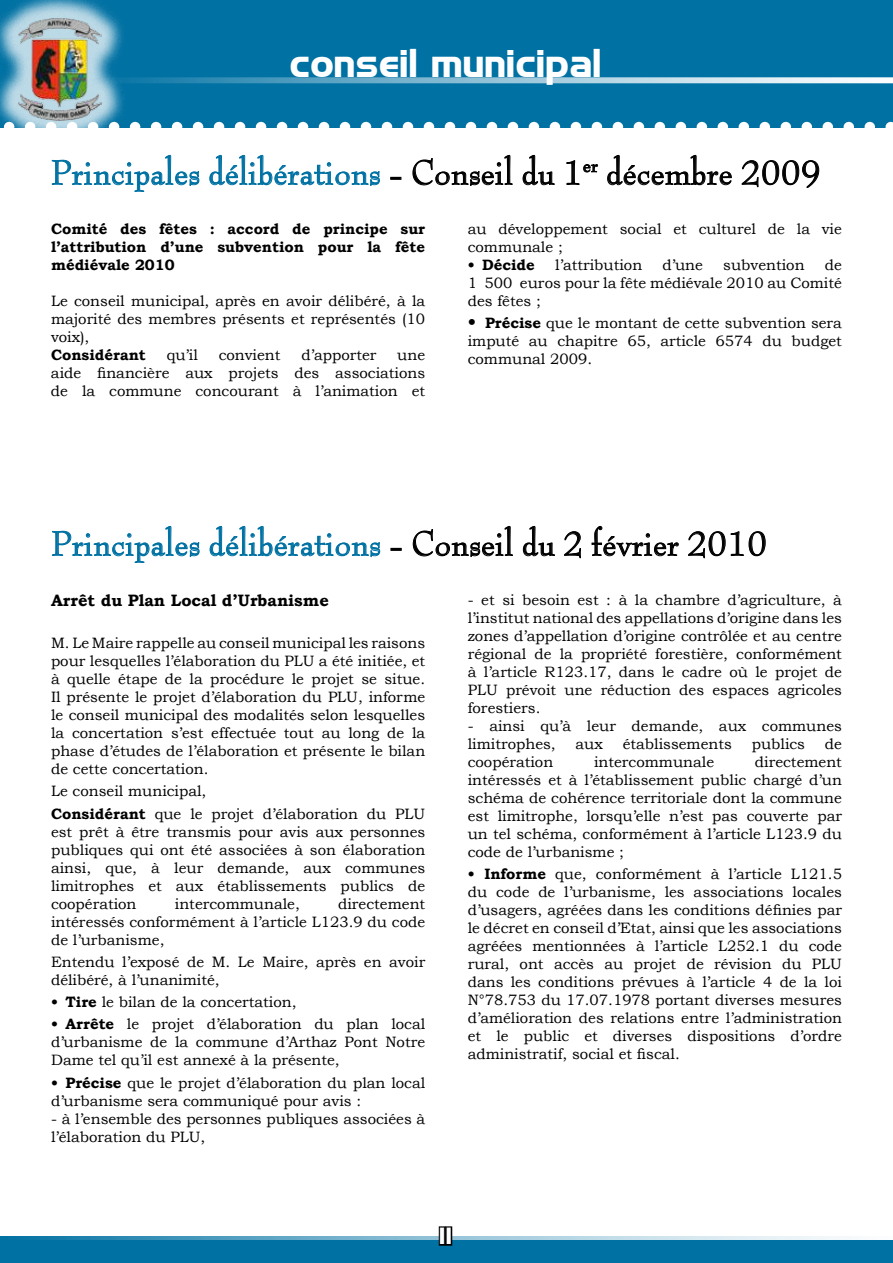
<style>
.page{position:relative;width:893px;height:1263px;background:#fff}
.page>*{position:absolute;margin:0;border:0;box-sizing:border-box;transform-origin:0 0}
.t1{font:37.5px "Bernhard Modern";color:#0071a3;scale:.96 1}
.t2{font:36px "Hancock Park Bold Laser";color:#fff}
.t3{font:21px "Hancock Park Bold Laser";color:#fff}
.t4{font:700 16.5px "Bookman Old Style";color:#000}
.t5{font:15px/18px "Bookman Old Style";color:#000;text-align:justify}
.t6{font:700 15px/18px "Bookman Old Style";color:#000;text-align:justify}
.s1{color:#000}
.s2{font-weight:700;font-size:18px}
.s3{font-weight:700}
</style>
<div class="page">
<div style="left:0;top:0;width:893px;height:127px;background:#0071a3"></div>
<div style="left:0;top:1236px;width:893px;height:27px;background:#0071a3"></div>
<svg style="left:126px;top:77px;width:767px;height:6px;background:#8abdd4"></svg>
<svg style="left:30px;top:1234px;width:863px;height:6px"></svg>
<div style="left:0;top:0;width:126px;height:146px;background:#fff;opacity:.75"></div>
<img style="left:17px;top:17px;width:84px;height:83px">
<div style="left:439px;top:1226px;width:7px;height:20px;border:3px solid #000"></div>
<div style="left:445px;top:1226px;width:7px;height:20px;border:3px solid #000"></div>
<svg style="left:52px;top:526px;width:148px;height:37px"></svg>
<svg style="left:209px;top:525px;width:172px;height:32px"></svg>
<svg style="left:391px;top:548px;width:11px;height:3px"></svg>
<svg style="left:412px;top:525px;width:101px;height:32px"></svg>
<svg style="left:522px;top:526px;width:33px;height:31px"></svg>
<svg style="left:564px;top:531px;width:17px;height:28px"></svg>
<svg style="left:591px;top:526px;width:88px;height:31px"></svg>
<svg style="left:688px;top:531px;width:78px;height:28px"></svg>
<svg style="left:9px;top:100px;width:884px;height:92px"></svg>
<h2 class="t2" style="left:291px;top:39px;width:314px">conseil municipal</h2>
<h1 class="t1" style="left:51px;top:149px;width:803px">Principales délibérations <span class="s1">- Conseil du 1</span><sup>er</sup> <span class="s1">décembre 2009</span></h1>
<p class="t6" style="left:51px;top:220px;width:376px">Comité des fêtes : accord de principe sur l’attribution d’une subvention pour la fête médiévale 2010</p>
<p class="t5" style="left:51px;top:292px;width:376px">Le conseil municipal, après en avoir délibéré, à la majorité des membres présents et représentés (10 voix),</p>
<p class="t6" style="left:51px;top:346px;width:96px">Considérant</p>
<p class="t5" style="left:167px;top:346px;width:33px">qu’il</p>
<p class="t5" style="left:219px;top:346px;width:63px">convient</p>
<p class="t5" style="left:301px;top:346px;width:76px">d’apporter</p>
<p class="t5" style="left:468px;top:220px;width:376px">au développement social et culturel de la vie communale ;</p>
<p class="t6" style="left:468px;top:256px;width:69px">• Décide</p>
<p class="t5" style="left:555px;top:256px;width:88px">l’attribution</p>
<p class="t5" style="left:662px;top:256px;width:42px">d’une</p>
<p class="t5" style="left:723px;top:256px;width:83px">subvention</p>
<p class="t5" style="left:468px;top:256px;width:376px;text-indent:357px">de 1 500 euros pour la fête médiévale 2010 au Comité des fêtes ;</p>
<p class="t5" style="left:468px;top:313px;width:376px"><span class="s2">•</span> <span class="s3">Précise</span> que le montant de cette subvention sera imputé au chapitre 65, article 6574 du budget communal 2009.</p>
<p class="t5" style="left:51px;top:346px;width:376px;text-indent:346px">une aide financière aux projets des associations de la commune concourant à l’animation et</p>
<h1 class="t1" style="left:51px;top:520px;width:747px">Principales délibérations <span class="s1">- Conseil du 2 février 2010</span></h1>
<p class="t4" style="left:51px;top:591px;width:279px">Arrêt du Plan Local d’Urbanisme</p>
<p class="t5" style="left:51px;top:634px;width:376px">M. Le Maire rappelle au conseil municipal les raisons pour lesquelles l’élaboration du PLU a été initiée, et à quelle étape de la procédure le projet se situe.<br>Il présente le projet d’élaboration du PLU, informe le conseil municipal des modalités selon lesquelles la concertation s’est effectuée tout au long de la phase d’études de l’élaboration et présente le bilan de cette concertation.</p>
<p class="t5" style="left:51px;top:780px;width:376px;line-height:22.2px">Le conseil municipal,<br><span class="s3">Considérant</span> que le projet d’élaboration du PLU</p>
<p class="t5" style="left:51px;top:822px;width:376px">est prêt à être transmis pour avis aux personnes publiques qui ont été associées à son élaboration ainsi, que, à leur demande, aux communes limitrophes et aux établissements publics de coopération</p>
<p class="t5" style="left:468px;top:591px;width:376px">- et si besoin est : à la chambre d’agriculture, à l’institut national des appellations d’origine dans les zones d’appellation d’origine contrôlée et au centre régional de la propriété forestière, conformément à l’article R123.17, dans le cadre où le projet de PLU prévoit une réduction des espaces agricoles forestiers.</p>
<p class="t5" style="left:468px;top:717px;width:376px">- ainsi qu’à leur demande, aux communes limitrophes,</p>
<p class="t5" style="left:576px;top:735px;width:29px">aux</p>
<p class="t5" style="left:623px;top:735px;width:111px">établissements</p>
<p class="t5" style="left:752px;top:735px;width:55px">publics</p>
<p class="t5" style="left:825px;top:735px;width:19px">de</p>
<p class="t5" style="left:468px;top:753px;width:376px;text-indent:287px">directement intéressés et à l’établissement public chargé d’un schéma de cohérence territoriale dont la commune est limitrophe, lorsqu’elle n’est pas couverte par un tel schéma, conformément à l’article L123.9 du code de l’urbanisme ;</p>
<p class="t5" style="left:468px;top:865px;width:376px"><span class="s3">• Informe</span> que, conformément à l’article L121.5 du code de l’urbanisme, les associations locales d’usagers, agréées dans les conditions définies par le décret en conseil d’Etat, ainsi que les associations agréées mentionnées à l’article L252.1 du code rural, ont accès au projet de révision du PLU dans les conditions prévues à l’article 4 de la loi N°78.753 du 17.07.1978 portant diverses mesures d’amélioration des relations entre l’administration et le public et diverses dispositions d’ordre administratif, social et fiscal.</p>
<p class="t5" style="left:468px;top:753px;width:87px">coopération</p>
<p class="t5" style="left:594px;top:753px;width:122px">intercommunale</p>
<p class="t5" style="left:51px;top:894px;width:376px;text-indent:287px">directement intéressés conformément à l’article L123.9 du code de l’urbanisme,</p>
<p class="t5" style="left:51px;top:953px;width:376px">Entendu l’exposé de M. Le Maire, après en avoir délibéré, à l’unanimité,</p>
<p class="t5" style="left:51px;top:993px;width:247px"><span class="s3">• Tire</span> le bilan de la concertation,</p>
<p class="t5" style="left:51px;top:1015px;width:376px"><span class="s3">• Arrête</span> le projet d’élaboration du plan local d’urbanisme de la commune d’Arthaz Pont Notre Dame tel qu’il est annexé à la présente,</p>
<p class="t5" style="left:51px;top:1073px;width:376px"><span class="s3">• Précise</span> que le projet d’élaboration du plan local d’urbanisme sera communiqué pour avis :</p>
<p class="t5" style="left:51px;top:1109px;width:376px">- à l’ensemble des personnes publiques associées à l’élaboration du PLU,</p>
<p class="t5" style="left:175px;top:894px;width:126px">intercommunale,</p>
<h3 class="t3" style="left:440px;top:1222px;width:14px">11</h3>
</div>
